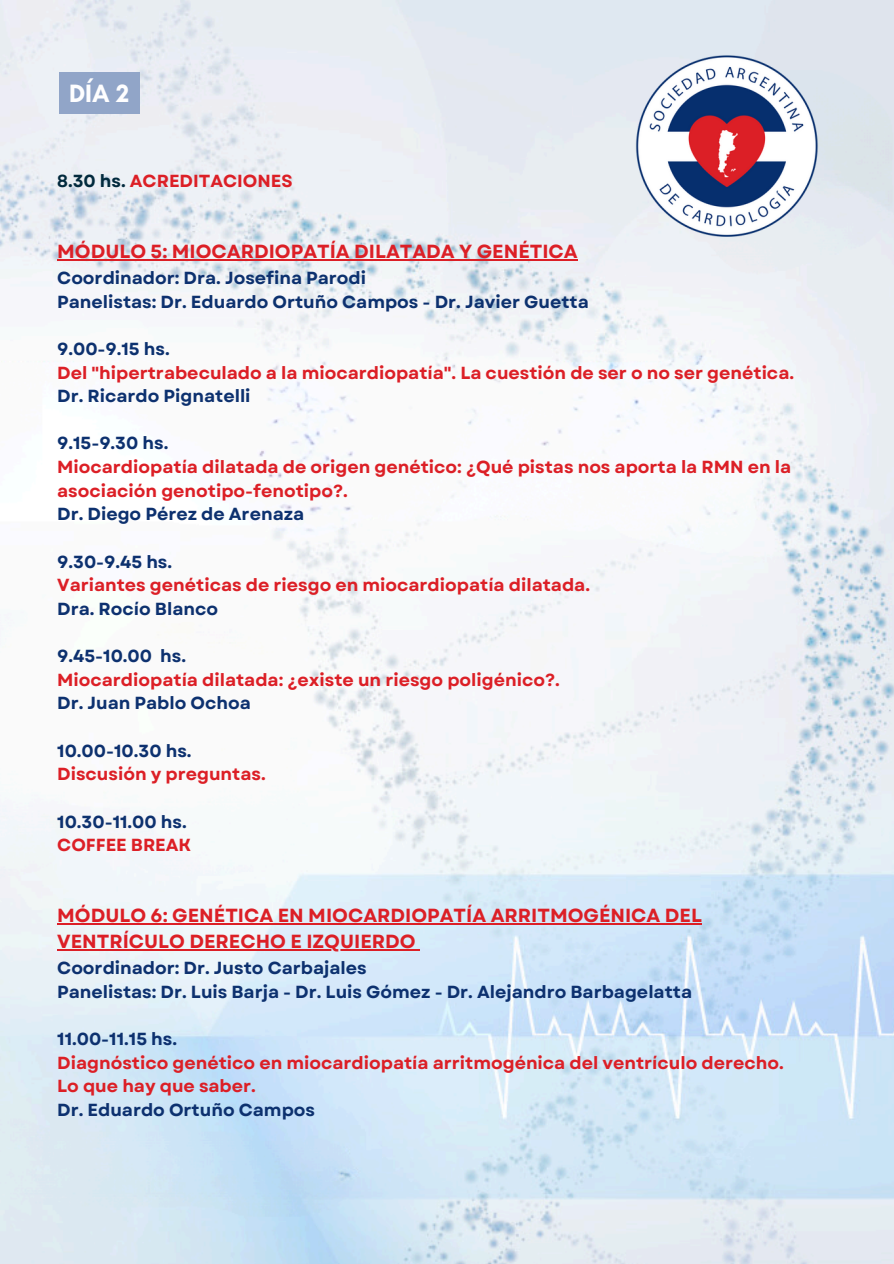
<style>
.page{position:relative;width:894px;height:1264px;background:#fff}
.page>*{position:absolute;margin:0;border:0;box-sizing:border-box;transform-origin:0 0}
.t1{font:700 25.5px "Glacial Indifference";color:#fefeff}
.t2{font:700 18.9px "Garet";color:#dc1f26}
.t3{font:700 17.4px/23.7px "Garet";color:#dc1f26}
.t4{font:700 17.4px "Garet";color:#0d316f}
.s1{color:#022a3d}
</style>
<div class="page">
<img style="left:0;top:0;width:893px;height:1263px">
<img style="left:628px;top:49px;width:197px;height:197px">
<hr style="left:57px;top:259px;width:520px;height:1px;background:#dc1f26">
<hr style="left:57px;top:923px;width:644px;height:1px;background:#dc1f26">
<hr style="left:57px;top:949px;width:358px;height:1px;background:#dc1f26">
<div style="left:59px;top:72px;width:80px;height:42px;background:#91a5c8"></div>
<p class="t1" style="left:69px;top:78px;width:62px">DÍA 2</p>
<h1 class="t3" style="left:57px;top:169px;width:237px"><span class="s1">8.30 hs.</span> ACREDITACIONES</h1>
<p class="t2" style="left:57px;top:238px;width:522px">MÓDULO 5: MIOCARDIOPATÍA DILATADA Y GENÉTICA</p>
<p class="t4" style="left:57px;top:265px;width:310px">Coordinador: Dra. Josefina Parodi</p>
<p class="t4" style="left:57px;top:289px;width:533px">Panelistas: Dr. Eduardo Ortuño Campos - Dr. Javier Guetta</p>
<p class="t4" style="left:57px;top:336px;width:114px">9.00-9.15 hs.</p>
<p class="t3" style="left:57px;top:361px;width:738px">Del "hipertrabeculado a la miocardiopatía". La cuestión de ser o no ser genética.</p>
<p class="t4" style="left:57px;top:383px;width:195px">Dr. Ricardo Pignatelli</p>
<p class="t4" style="left:57px;top:431px;width:113px">9.15-9.30 hs.</p>
<p class="t3" style="left:57px;top:455px;width:735px">Miocardiopatía dilatada de origen genético: ¿Qué pistas nos aporta la RMN en la asociación genotipo-fenotipo?.</p>
<p class="t4" style="left:57px;top:501px;width:248px">Dr. Diego Pérez de Arenaza</p>
<p class="t4" style="left:57px;top:549px;width:116px">9.30-9.45 hs.</p>
<p class="t3" style="left:57px;top:573px;width:534px">Variantes genéticas de riesgo en miocardiopatía dilatada.</p>
<p class="t4" style="left:57px;top:596px;width:162px">Dra. Rocío Blanco</p>
<p class="t4" style="left:57px;top:643px;width:130px">9.45-10.00 hs.</p>
<p class="t3" style="left:57px;top:668px;width:504px">Miocardiopatía dilatada: ¿existe un riesgo poligénico?.</p>
<p class="t4" style="left:57px;top:690px;width:195px">Dr. Juan Pablo Ochoa</p>
<p class="t4" style="left:57px;top:738px;width:136px">10.00-10.30 hs.</p>
<p class="t3" style="left:57px;top:762px;width:210px">Discusión y preguntas.</p>
<p class="t4" style="left:57px;top:809px;width:131px">10.30-11.00 hs.</p>
<p class="t3" style="left:57px;top:833px;width:136px">COFFEE BREAK</p>
<p class="t2" style="left:57px;top:902px;width:646px">MÓDULO 6: GENÉTICA EN MIOCARDIOPATÍA ARRITMOGÉNICA DEL</p>
<p class="t2" style="left:57px;top:927px;width:360px">VENTRÍCULO DERECHO E IZQUIERDO</p>
<p class="t4" style="left:57px;top:955px;width:311px">Coordinador: Dr. Justo Carbajales</p>
<p class="t4" style="left:57px;top:978px;width:636px">Panelistas: Dr. Luis Barja - Dr. Luis Gómez - Dr. Alejandro Barbagelatta</p>
<p class="t4" style="left:57px;top:1026px;width:121px">11.00-11.15 hs.</p>
<p class="t3" style="left:57px;top:1050px;width:727px">Diagnóstico genético en miocardiopatía arritmogénica del ventrículo derecho.<br>Lo que hay que saber.</p>
<p class="t4" style="left:57px;top:1097px;width:259px">Dr. Eduardo Ortuño Campos</p>
</div>
